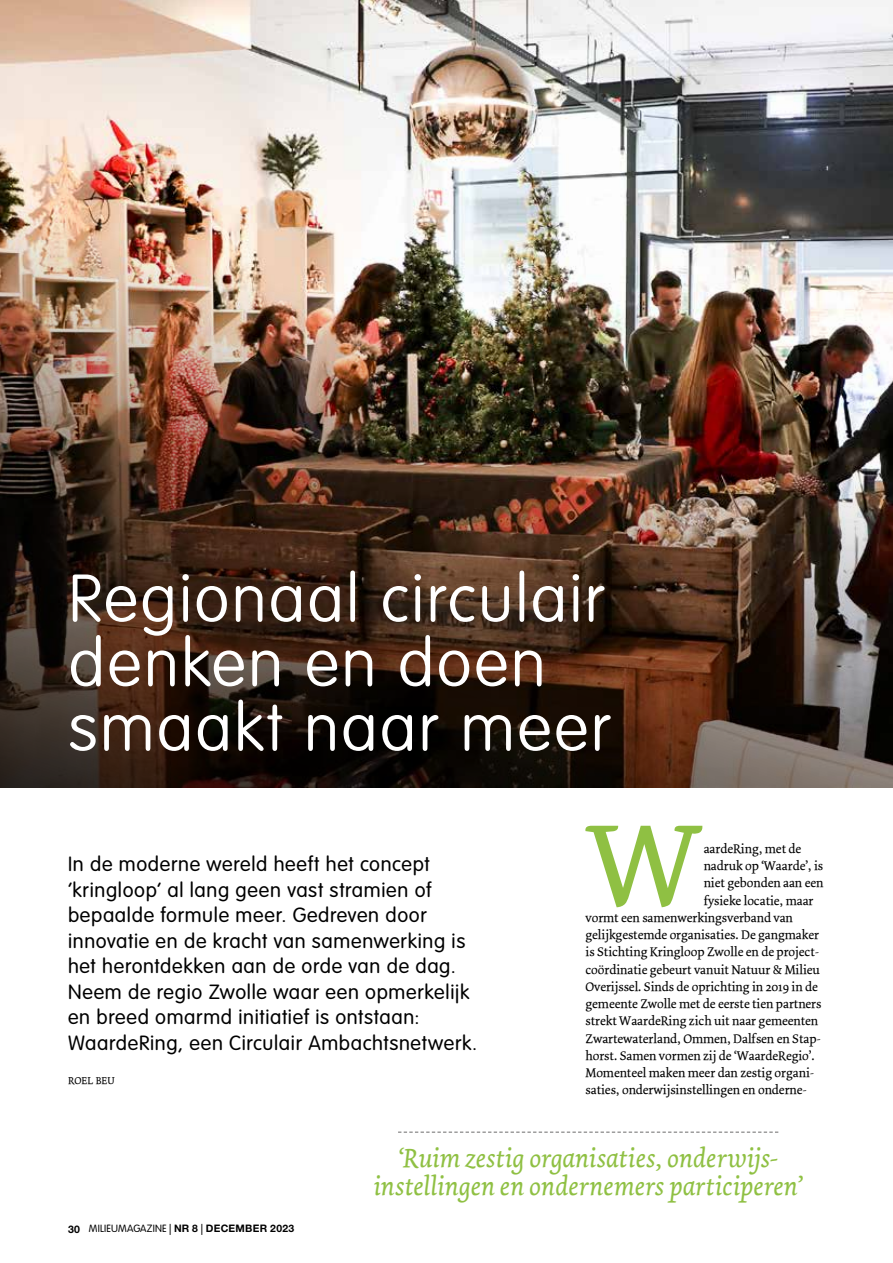
<style>
.page{position:relative;width:893px;height:1263px;background:#fff}
.page>*{position:absolute;margin:0;border:0;box-sizing:border-box;transform-origin:0 0}
.MM_bodytekst_initiaal{font:120.9px "Dolly Roman";color:#8fc043}
.MM_hoofdkop{font:100 66px/64.5px "VAG Rounded Std";letter-spacing:.03em;color:#fff}
.MM_streamer{font:italic 27px/28.5px "Dolly";color:#8fc043;text-align:center}
.MM_intro{font:300 20.25px/25.5px "VAG Rounded Std";letter-spacing:.035em;color:#000}
.MM_bodytekst_initiaal-2{font:13.2px "Dolly Roman";letter-spacing:-.005em;color:#000}
.MM_auteur{font:10.5px "Dolly Small Caps";letter-spacing:.01em;color:#000}
.t1{font:300 10.35px "VAG Rounded Std";letter-spacing:.02em;color:#000}
.s1{font-family:"Helvetica Neue LT Std";font-weight:700;font-size:10.5px}
.s2{font-family:"Helvetica Neue LT Std";font-weight:700}
</style>
<div class="page">
<img style="left:0;top:0;width:893px;height:787px">
<svg style="left:398px;top:1131px;width:380px;height:2px"></svg>
<p class="MM_hoofdkop" style="left:68px;top:568px;width:544px">Regionaal circulair denken en doen smaakt naar meer</p>
<p class="MM_intro" style="left:68px;top:852px;width:411px">In de moderne wereld heeft het concept ‘kringloop’ al lang geen vast stramien of bepaalde formule meer. Gedreven door innovatie en de kracht van samenwerking is het herontdekken aan de orde van de dag.<br>Neem de regio Zwolle waar een opmerkelijk en breed omarmd initiatief is ontstaan:<br>WaardeRing, een Circulair Ambachtsnetwerk.</p>
<p class="MM_auteur" style="left:68px;top:1075px;width:48px">ROEL BEU</p>
<p class="MM_bodytekst_initiaal" style="left:587px;top:793px;width:116px">W</p>
<p class="MM_bodytekst_initiaal-2" style="left:704px;top:841px;width:99px">aardeRing, met de</p>
<p class="MM_bodytekst_initiaal-2" style="left:704px;top:858px;width:121px">nadruk op ‘Waarde’, is</p>
<p class="MM_bodytekst_initiaal-2" style="left:704px;top:875px;width:121px">niet gebonden aan een</p>
<p class="MM_bodytekst_initiaal-2" style="left:704px;top:892px;width:111px">fysieke locatie, maar</p>
<p class="MM_bodytekst_initiaal-2" style="left:585px;top:910px;width:209px">vormt een samenwerkingsverband van</p>
<p class="MM_bodytekst_initiaal-2" style="left:585px;top:927px;width:235px">gelijkgestemde organisaties. De gangmaker</p>
<p class="MM_bodytekst_initiaal-2" style="left:585px;top:944px;width:235px">is Stichting Kringloop Zwolle en de project-</p>
<p class="MM_bodytekst_initiaal-2" style="left:585px;top:961px;width:236px">coördinatie gebeurt vanuit Natuur &amp; Milieu</p>
<p class="MM_bodytekst_initiaal-2" style="left:585px;top:979px;width:234px">Overijssel. Sinds de oprichting in 2019 in de</p>
<p class="MM_bodytekst_initiaal-2" style="left:585px;top:996px;width:238px">gemeente Zwolle met de eerste tien partners</p>
<p class="MM_bodytekst_initiaal-2" style="left:585px;top:1013px;width:234px">strekt WaardeRing zich uit naar gemeenten</p>
<p class="MM_bodytekst_initiaal-2" style="left:585px;top:1030px;width:237px">Zwartewaterland, Ommen, Dalfsen en Stap-</p>
<p class="MM_bodytekst_initiaal-2" style="left:585px;top:1048px;width:231px">horst. Samen vormen zij de ‘WaardeRegio’.</p>
<p class="MM_bodytekst_initiaal-2" style="left:585px;top:1065px;width:230px">Momenteel maken meer dan zestig organi-</p>
<p class="MM_bodytekst_initiaal-2" style="left:585px;top:1082px;width:223px">saties, onderwijsinstellingen en onderne-</p>
<p class="t1" style="left:68px;top:1223px;width:228px"><span class="s1">30</span> MILIEUMAGAZINE | <span class="s2">NR 8</span> | <span class="s2">DECEMBER 2023</span></p>
<p class="MM_streamer" style="left:374px;top:1144px;width:431px">‘Ruim zestig organisaties, onderwijs&shy;instellingen en ondernemers participeren’</p>
</div>
